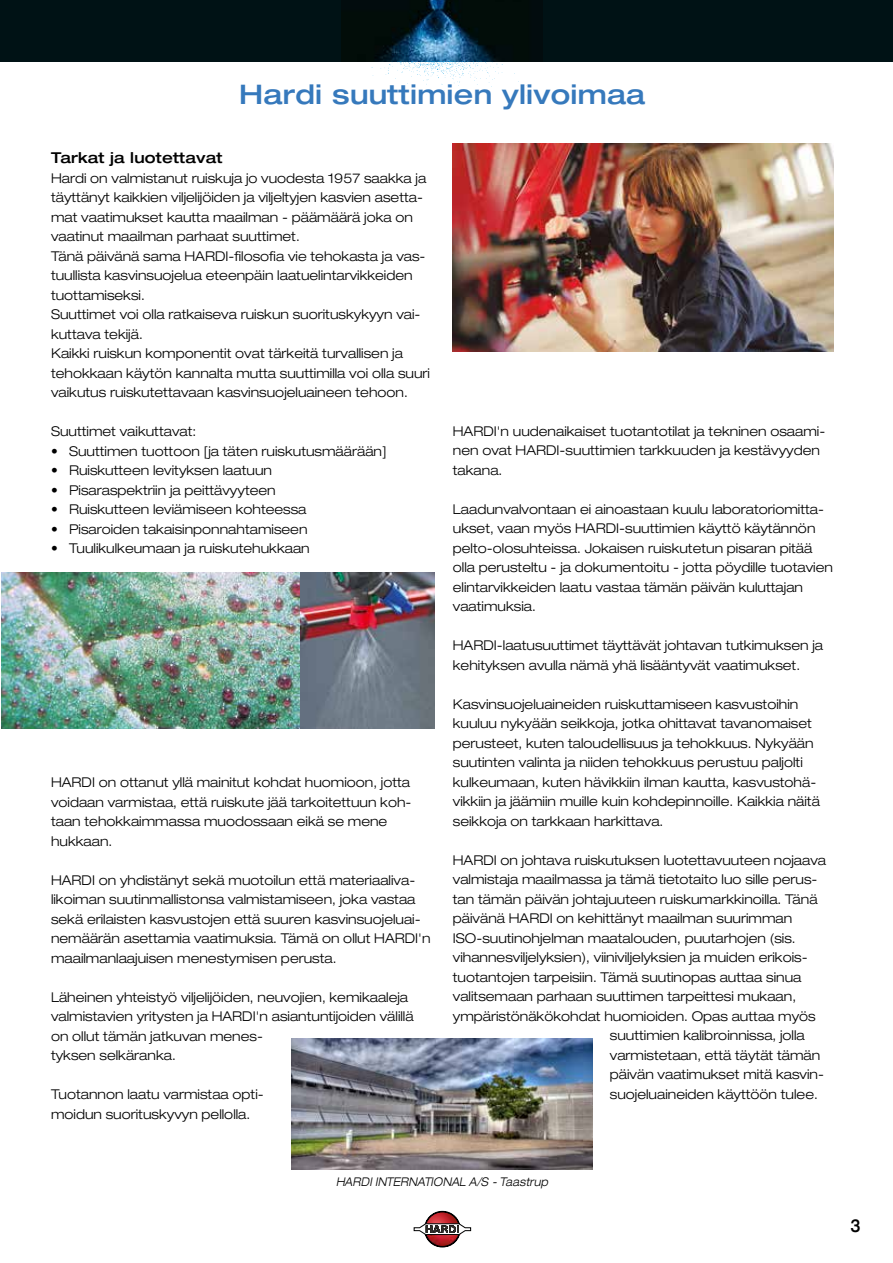
<style>
.page{position:relative;width:893px;height:1263px;background:#fff}
.page>*{position:absolute;margin:0;border:0;box-sizing:border-box;transform-origin:0 0}
.t1{font:500 expanded 27px "Helvetica Neue LT Pro";letter-spacing:.01em;color:#3679bc}
.t2{font:500 expanded 18px "Helvetica Neue LT Pro";color:#000;scale:.75 1}
.t3{font:500 expanded 15px "Helvetica Neue LT Pro";letter-spacing:.01em;color:#000}
.t4{font:300 expanded 13.5px/19.5px "Helvetica Neue LT Pro";color:#000}
.t5{font:italic 300 expanded 12px "Helvetica Neue LT Pro";letter-spacing:.01em;color:#000;scale:.9 1}
</style>
<div class="page">
<svg style="left:414px;top:1211px;width:57px;height:36px"></svg>
<div style="left:0;top:0;width:893px;height:62px;background:#001215"></div>
<img style="left:342px;top:0;width:187px;height:96px">
<img style="left:1px;top:573px;width:433px;height:156px">
<img style="left:291px;top:1038px;width:302px;height:131px">
<img style="left:453px;top:144px;width:380px;height:207px">
<h1 class="t1" style="left:239px;top:77px;width:408px">Hardi suuttimien ylivoimaa</h1>
<p class="t3" style="left:51px;top:148px;width:173px">Tarkat ja luotettavat</p>
<p class="t4" style="left:51px;top:168px;width:381px">Hardi on valmistanut ruiskuja jo vuodesta 1957 saakka ja täyttänyt kaikkien viljelijöiden ja viljeltyjen kasvien asetta&shy;mat vaatimukset kautta maailman - päämäärä joka on vaatinut maailman parhaat suuttimet.<br>Tänä päivänä sama HARDI-filosofia vie tehokasta ja vas&shy;tuullista kasvinsuojelua eteenpäin laatuelintarvikkeiden tuottamiseksi.<br>Suuttimet voi olla ratkaiseva ruiskun suorituskykyyn vai&shy;kuttava tekijä.<br>Kaikki ruiskun komponentit ovat tärkeitä turvallisen ja tehokkaan käytön kannalta mutta suuttimilla voi olla suuri vaikutus ruiskutettavaan kasvinsuojeluaineen tehoon.</p>
<p class="t4" style="left:51px;top:421px;width:147px">Suuttimet vaikuttavat:</p>
<p class="t4" style="left:51px;top:441px;width:337px">• Suuttimen tuottoon [ja täten ruiskutusmäärään]</p>
<p class="t4" style="left:51px;top:460px;width:222px">• Ruiskutteen levityksen laatuun</p>
<p class="t4" style="left:51px;top:480px;width:226px">• Pisaraspektriin ja peittävyyteen</p>
<p class="t4" style="left:51px;top:499px;width:257px">• Ruiskutteen leviämiseen kohteessa</p>
<p class="t4" style="left:51px;top:519px;width:258px">• Pisaroiden takaisinponnahtamiseen</p>
<p class="t4" style="left:51px;top:538px;width:260px">• Tuulikulkeumaan ja ruiskutehukkaan</p>
<p class="t4" style="left:51px;top:772px;width:362px">HARDI on ottanut yllä mainitut kohdat huomioon, jotta voidaan varmistaa, että ruiskute jää tarkoitettuun koh&shy;taan tehokkaimmassa muodossaan eikä se mene hukkaan.</p>
<p class="t4" style="left:51px;top:870px;width:381px">HARDI on yhdistänyt sekä muotoilun että materiaaliva&shy;likoiman suutinmallistonsa valmistamiseen, joka vastaa sekä erilaisten kasvustojen että suuren kasvinsuojeluai&shy;nemäärän asettamia vaatimuksia. Tämä on ollut HARDI'n maailmanlaajuisen menestymisen perusta.</p>
<p class="t4" style="left:51px;top:987px;width:364px">Läheinen yhteistyö viljelijöiden, neuvojien, kemikaaleja valmistavien yritysten ja HARDI'n asiantuntijoiden välillä on ollut tämän jatkuvan menes-<br>tyksen selkäranka.</p>
<p class="t4" style="left:51px;top:1084px;width:214px">Tuotannon laatu varmistaa opti&shy;moidun suorituskyvyn pellolla.</p>
<p class="t4" style="left:453px;top:421px;width:374px">HARDI'n uudenaikaiset tuotantotilat ja tekninen osaami&shy;nen ovat HARDI-suuttimien tarkkuuden ja kestävyyden takana.</p>
<p class="t4" style="left:453px;top:499px;width:382px">Laadunvalvontaan ei ainoastaan kuulu laboratoriomitta&shy;ukset, vaan myös HARDI-suuttimien käyttö käytännön pelto-olosuhteissa. Jokaisen ruiskutetun pisaran pitää olla perusteltu - ja dokumentoitu - jotta pöydille tuotavien elintarvikkeiden laatu vastaa tämän päivän kuluttajan vaatimuksia.</p>
<p class="t4" style="left:453px;top:636px;width:372px">HARDI-laatusuuttimet täyttävät johtavan tutkimuksen ja kehityksen avulla nämä yhä lisääntyvät vaatimukset.</p>
<p class="t4" style="left:453px;top:694px;width:369px">Kasvinsuojeluaineiden ruiskuttamiseen kasvustoihin kuuluu nykyään seikkoja, jotka ohittavat tavanomaiset perusteet, kuten taloudellisuus ja tehokkuus. Nykyään suutinten valinta ja niiden tehokkuus perustuu paljolti kulkeumaan, kuten hävikkiin ilman kautta, kasvustohä&shy;vikkiin ja jäämiin muille kuin kohdepinnoille. Kaikkia näitä seikkoja on tarkkaan harkittava.</p>
<p class="t4" style="left:453px;top:850px;width:375px">HARDI on johtava ruiskutuksen luotettavuuteen nojaava</p>
<p class="t4" style="left:453px;top:870px;width:366px">valmistaja maailmassa ja tämä tietotaito luo sille perus-</p>
<p class="t4" style="left:453px;top:889px;width:366px">tan tämän päivän johtajuuteen ruiskumarkkinoilla. Tänä</p>
<p class="t4" style="left:453px;top:909px;width:341px">päivänä HARDI on kehittänyt maailman suurimman</p>
<p class="t4" style="left:453px;top:928px;width:344px">ISO-suutinohjelman maatalouden, puutarhojen (sis.</p>
<p class="t4" style="left:453px;top:948px;width:356px">vihannesviljelyksien), viiniviljelyksien ja muiden erikois-</p>
<p class="t4" style="left:453px;top:967px;width:350px">tuotantojen tarpeisiin. Tämä suutinopas auttaa sinua</p>
<p class="t4" style="left:453px;top:986px;width:345px">valitsemaan parhaan suuttimen tarpeittesi mukaan,</p>
<p class="t4" style="left:453px;top:1006px;width:364px">ympäristönäkökohdat huomioiden. Opas auttaa myös</p>
<p class="t4" style="left:610px;top:1025px;width:196px">suuttimien kalibroinnissa, jolla</p>
<p class="t4" style="left:610px;top:1045px;width:212px">varmistetaan, että täytät tämän</p>
<p class="t4" style="left:610px;top:1064px;width:216px">päivän vaatimukset mitä kasvin-</p>
<p class="t4" style="left:610px;top:1084px;width:210px">suojeluaineiden käyttöön tulee.</p>
<p class="t5" style="left:336px;top:1175px;width:237px">HARDI INTERNATIONAL A/S - Taastrup</p>
<h2 class="t2" style="left:851px;top:1214px;width:15px">3</h2>
</div>
